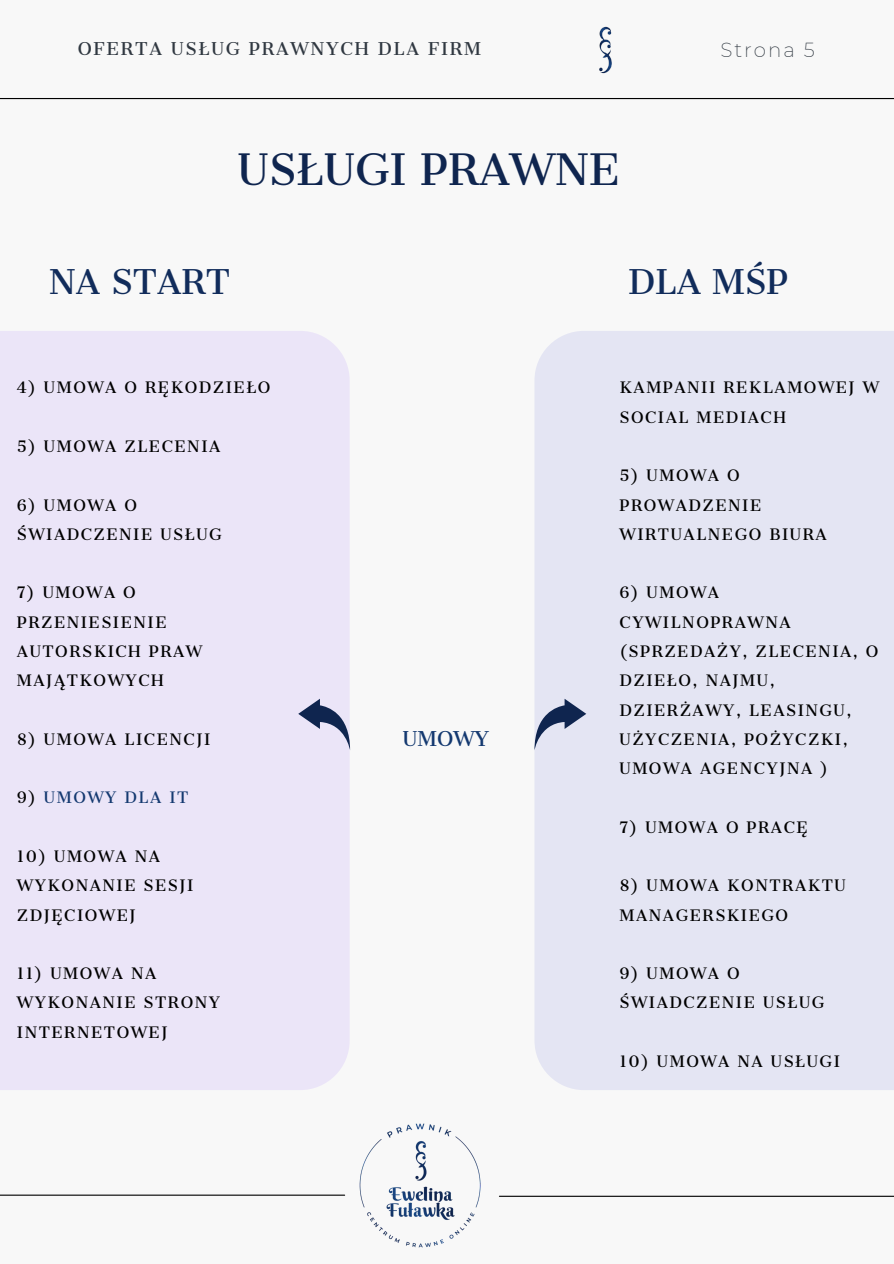
<style>
.page{position:relative;width:894px;height:1264px;background:#fff}
.page>*{position:absolute;margin:0;border:0;box-sizing:border-box;transform-origin:0 0}
.t1{font:41.25px "Cantata One";color:#0f254f}
.t2{font:32.55px "Cantata One";color:#112c5b}
.t3{font:200 19.8px "Montserrat";letter-spacing:.1em;color:#303841}
.t4{font:19.5px "Cantata One";color:#143970}
.t5{font:16.8px "Cantata One";letter-spacing:.1em;color:#303841}
.t6{font:15px/29.2px "Cantata One";letter-spacing:.1em;color:#000}
.t7{font:15px "Cantata One";letter-spacing:.1em;color:#143970}
.s1{color:#000}
</style>
<div class="page">
<div style="left:0;top:0;width:893px;height:1263px;background:#f8f8f8"></div>
<div style="left:534px;top:331px;width:359px;height:759px;background:#e4e5f3"></div>
<div style="left:0;top:331px;width:349px;height:759px;background:#ebe5f8"></div>
<svg style="left:298px;top:698px;width:52px;height:52px;background:#adafc8"></svg>
<svg style="left:534px;top:698px;width:52px;height:52px;background:#a8afc5"></svg>
<img style="left:359px;top:1123px;width:122px;height:125px">
<hr style="left:0;top:1194px;width:344px;height:1px;background:#000">
<hr style="left:499px;top:1195px;width:394px;height:1px;background:#000">
<hr style="left:0;top:98px;width:893px;height:1px;background:#000">
<img style="left:599px;top:26px;width:13px;height:48px">
<p class="t5" style="left:78px;top:39px;width:404px">OFERTA USŁUG PRAWNYCH DLA FIRM</p>
<p class="t3" style="left:720px;top:38px;width:96px">Strona 5</p>
<p class="t1" style="left:238px;top:144px;width:384px">USŁUGI PRAWNE</p>
<p class="t2" style="left:49px;top:261px;width:183px">NA START</p>
<p class="t2" style="left:628px;top:261px;width:161px">DLA MŚP</p>
<p class="t6" style="left:17px;top:373px;width:255px">4) UMOWA O RĘKODZIEŁO</p>
<p class="t6" style="left:17px;top:432px;width:205px">5) UMOWA ZLECENIA</p>
<p class="t6" style="left:17px;top:490px;width:206px">6) UMOWA O<br>ŚWIADCZENIE USŁUG</p>
<p class="t6" style="left:17px;top:578px;width:187px">7) UMOWA O<br>PRZENIESIENIE<br>AUTORSKICH PRAW<br>MAJĄTKOWYCH</p>
<p class="t6" style="left:17px;top:724px;width:195px">8) UMOWA LICENCJI</p>
<p class="t7" style="left:17px;top:788px;width:173px"><span class="s1">9)</span> UMOWY DLA IT</p>
<p class="t6" style="left:17px;top:842px;width:178px">10) UMOWA NA<br>WYKONANIE SESJI<br>ZDJĘCIOWEJ</p>
<p class="t6" style="left:17px;top:959px;width:205px">11) UMOWA NA<br>WYKONANIE STRONY<br>INTERNETOWEJ</p>
<p class="t4" style="left:403px;top:726px;width:88px">UMOWY</p>
<p class="t6" style="left:619px;top:373px;width:261px">KAMPANII REKLAMOWEJ W<br>SOCIAL MEDIACH</p>
<p class="t6" style="left:619px;top:461px;width:209px">5) UMOWA O<br>PROWADZENIE<br>WIRTUALNEGO BIURA</p>
<p class="t6" style="left:619px;top:578px;width:260px">6) UMOWA<br>CYWILNOPRAWNA (SPRZEDAŻY, ZLECENIA, O<br>DZIEŁO, NAJMU,<br>DZIERŻAWY, LEASINGU,<br>UŻYCZENIA, POŻYCZKI,<br>UMOWA AGENCYJNA )</p>
<p class="t6" style="left:619px;top:812px;width:190px">7) UMOWA O PRACĘ</p>
<p class="t6" style="left:619px;top:871px;width:228px">8) UMOWA KONTRAKTU<br>MANAGERSKIEGO</p>
<p class="t6" style="left:619px;top:959px;width:206px">9) UMOWA O<br>ŚWIADCZENIE USŁUG</p>
<p class="t6" style="left:619px;top:1046px;width:222px">10) UMOWA NA USŁUGI</p>
</div>
